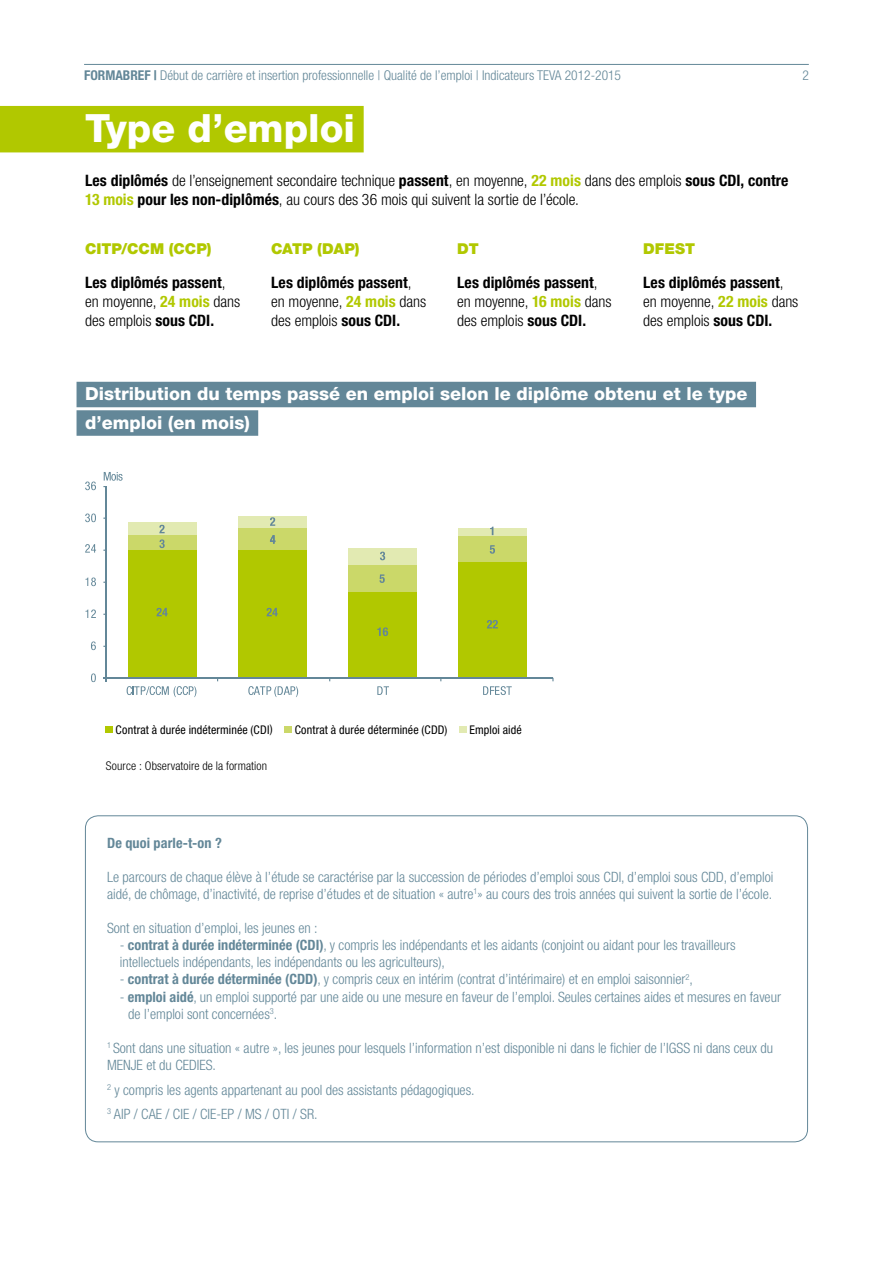
<style>
.page{position:relative;width:893px;height:1263px;background:#fff}
.page>*{position:absolute;margin:0;border:0;box-sizing:border-box;transform-origin:0 0}
.gros_titres_filet_ve{font:800 39px "Helvetica Neue LT Pro";color:#fff}
.Titre_infographie{font:800 18px "Helvetica Neue LT Pro";color:#fff}
.Block_1colonne{font:300 condensed 15.75px/18.9px "Helvetica Neue LT Pro";letter-spacing:-.005em;color:#000}
.Block_1colonne-2{font:700 condensed 15.75px "Helvetica Neue LT Pro";letter-spacing:.005em;color:#000}
.Block_1colonne-3{font:900 15px "Helvetica Neue LT Pro";letter-spacing:-.005em;color:#b1c800}
.texte_block{font:300 condensed 14.25px/17.1px "Helvetica Neue LT Pro";color:#638798}
.texte_block-2{font:700 condensed 14.25px "Helvetica Neue LT Pro";letter-spacing:.005em;color:#638798}
.FORMABREF_ligne{font:300 condensed 13.5px "Helvetica Neue LT Pro";color:#638798}
.t1{font:condensed 12px "Helvetica Neue LT Pro";letter-spacing:.01em;color:#000}
.Footnote{font:300 condensed 12px "Helvetica Neue LT Pro";letter-spacing:.01em;color:#000}
.s1{font-weight:700}
.s2{font-weight:700;color:#b1c800}
.s3{font-weight:300}
</style>
<div class="page">
<hr style="left:84px;top:64px;width:725px;height:1px;background:#638798">
<div style="left:0;top:106px;width:364px;height:46px;background:#b1c800"></div>
<div style="left:77px;top:382px;width:679px;height:25px;background:#638798"></div>
<div style="left:77px;top:410px;width:181px;height:26px;background:#638798"></div>
<div style="left:128px;top:550px;width:68px;height:128px;background:#b1c800"></div>
<div style="left:239px;top:550px;width:68px;height:128px;background:#b1c800"></div>
<div style="left:348px;top:592px;width:68px;height:86px;background:#b1c800"></div>
<div style="left:458px;top:561px;width:68px;height:117px;background:#b1c800"></div>
<div style="left:128px;top:535px;width:68px;height:15px;background:#cbd869"></div>
<div style="left:128px;top:522px;width:68px;height:13px;background:#e2eab2"></div>
<div style="left:239px;top:527px;width:68px;height:23px;background:#cbd869"></div>
<div style="left:239px;top:516px;width:68px;height:12px;background:#e2eab2"></div>
<div style="left:348px;top:564px;width:68px;height:28px;background:#cbd869"></div>
<div style="left:348px;top:548px;width:68px;height:17px;background:#e2eab2"></div>
<div style="left:458px;top:534px;width:68px;height:28px;background:#cbd869"></div>
<div style="left:458px;top:528px;width:68px;height:8px;background:#e2eab2"></div>
<svg style="left:156px;top:608px;width:12px;height:8px"></svg>
<svg style="left:267px;top:608px;width:11px;height:8px"></svg>
<svg style="left:377px;top:627px;width:11px;height:9px"></svg>
<svg style="left:487px;top:620px;width:11px;height:8px"></svg>
<svg style="left:159px;top:539px;width:6px;height:9px"></svg>
<svg style="left:270px;top:535px;width:5px;height:9px"></svg>
<svg style="left:490px;top:545px;width:5px;height:9px"></svg>
<svg style="left:379px;top:574px;width:6px;height:9px"></svg>
<svg style="left:159px;top:525px;width:6px;height:8px"></svg>
<svg style="left:490px;top:527px;width:3px;height:8px"></svg>
<svg style="left:380px;top:552px;width:5px;height:8px"></svg>
<svg style="left:270px;top:517px;width:5px;height:9px"></svg>
<svg style="left:127px;top:686px;width:69px;height:11px"></svg>
<svg style="left:248px;top:686px;width:50px;height:11px"></svg>
<svg style="left:377px;top:686px;width:12px;height:9px"></svg>
<svg style="left:483px;top:686px;width:29px;height:9px"></svg>
<svg style="left:91px;top:673px;width:5px;height:9px"></svg>
<svg style="left:91px;top:641px;width:5px;height:9px"></svg>
<svg style="left:85px;top:609px;width:11px;height:9px"></svg>
<svg style="left:85px;top:577px;width:11px;height:9px"></svg>
<svg style="left:85px;top:513px;width:11px;height:9px"></svg>
<svg style="left:85px;top:481px;width:11px;height:9px"></svg>
<svg style="left:85px;top:544px;width:11px;height:9px"></svg>
<hr style="left:103px;top:678px;width:450px;height:1px;background:#638798">
<svg style="left:103px;top:472px;width:20px;height:15px"></svg>
<hr style="left:106px;top:486px;width:1px;height:195px;background:#638798">
<div style="left:106px;top:726px;width:7px;height:7px;background:#b1c800"></div>
<div style="left:285px;top:726px;width:7px;height:7px;background:#cbd869"></div>
<div style="left:459px;top:726px;width:8px;height:7px;background:#e2eab2"></div>
<p class="FORMABREF_ligne" style="left:84px;top:67px;width:538px"><span class="s1">FORMABREF |</span> Début de carrière et insertion professionnelle | Qualité de l’emploi | Indicateurs TEVA 2012-2015</p>
<p class="FORMABREF_ligne" style="left:802px;top:67px;width:8px">2</p>
<p class="gros_titres_filet_ve" style="left:85px;top:105px;width:272px">Type d’emploi</p>
<p class="Block_1colonne" style="left:85px;top:170px;width:705px"><span class="s1">Les diplômés</span> de l’enseignement secondaire technique <span class="s1">passent</span>, en moyenne, <span class="s2">22 mois</span> dans des emplois <span class="s1">sous CDI, contre<br></span><span class="s2">13 mois</span> <span class="s1">pour les non-diplômés</span>, au cours des 36 mois qui suivent la sortie de l’école.</p>
<p class="Block_1colonne-3" style="left:85px;top:240px;width:128px">CITP/CCM (CCP)</p>
<p class="Block_1colonne-2" style="left:85px;top:273px;width:142px">Les diplômés passent<span class="s3">,</span></p>
<p class="Block_1colonne" style="left:85px;top:292px;width:157px">en moyenne, <span class="s2">24 mois</span> dans des emplois <span class="s1">sous CDI.</span></p>
<p class="Block_1colonne-3" style="left:271px;top:240px;width:90px">CATP (DAP)</p>
<p class="Block_1colonne-2" style="left:271px;top:273px;width:142px">Les diplômés passent<span class="s3">,</span></p>
<p class="Block_1colonne" style="left:271px;top:292px;width:157px">en moyenne, <span class="s2">24 mois</span> dans des emplois <span class="s1">sous CDI.</span></p>
<p class="Block_1colonne-3" style="left:643px;top:240px;width:54px">DFEST</p>
<p class="Block_1colonne-2" style="left:643px;top:273px;width:142px">Les diplômés passent<span class="s3">,</span></p>
<p class="Block_1colonne" style="left:643px;top:292px;width:157px">en moyenne, <span class="s2">22 mois</span> dans des emplois <span class="s1">sous CDI.</span></p>
<p class="Block_1colonne-3" style="left:457px;top:240px;width:23px">DT</p>
<p class="Block_1colonne-2" style="left:457px;top:273px;width:142px">Les diplômés passent<span class="s3">,</span></p>
<p class="Block_1colonne" style="left:457px;top:292px;width:156px">en moyenne, <span class="s2">16 mois</span> dans des emplois <span class="s1">sous CDI.</span></p>
<p class="Titre_infographie" style="left:85px;top:383px;width:664px">Distribution du temps passé en emploi selon le diplôme obtenu et le type</p>
<p class="Titre_infographie" style="left:85px;top:412px;width:166px">d’emploi (en mois)</p>
<p class="t1" style="left:116px;top:722px;width:159px">Contrat à durée indéterminée (CDI)</p>
<p class="t1" style="left:295px;top:722px;width:154px">Contrat à durée déterminée (CDD)</p>
<p class="t1" style="left:469px;top:722px;width:54px">Emploi aidé</p>
<p class="Footnote" style="left:106px;top:758px;width:163px">Source : Observatoire de la formation</p>
<p class="texte_block-2" style="left:107px;top:834px;width:116px">De quoi parle-t-on ?</p>
<p class="texte_block" style="left:107px;top:868px;width:668px">Le parcours de chaque élève à l’étude se caractérise par la succession de périodes d’emploi sous CDI, d’emploi sous CDD, d’emploi aidé, de chômage, d’inactivité, de reprise d’études et de situation « autre<sup>1</sup>» au cours des trois années qui suivent la sortie de l’école.</p>
<p class="texte_block" style="left:107px;top:919px;width:212px">Sont en situation d’emploi, les jeunes en :</p>
<p class="texte_block" style="left:120px;top:936px;width:617px">- <span class="s1">contrat à durée indéterminée (CDI)</span>, y compris les indépendants et les aidants (conjoint ou aidant pour les travailleurs</p>
<p class="texte_block" style="left:120px;top:953px;width:327px">intellectuels indépendants, les indépendants ou les agriculteurs),</p>
<p class="texte_block" style="left:120px;top:971px;width:575px">- <span class="s1">contrat à durée déterminée (CDD)</span>, y compris ceux en intérim (contrat d’intérimaire) et en emploi saisonnier<sup>2</sup>,</p>
<p class="texte_block" style="left:128px;top:988px;width:654px;text-indent:-9px">- <span class="s1">emploi aidé</span>, un emploi supporté par une aide ou une mesure en faveur de l’emploi. Seules certaines aides et mesures en faveur de l’emploi sont concernées<sup>3</sup>.</p>
<p class="texte_block" style="left:107px;top:1039px;width:668px"><sup>1</sup> Sont dans une situation « autre », les jeunes pour lesquels l’information n’est disponible ni dans le fichier de l’IGSS ni dans ceux du<br>MENJE et du CEDIES.</p>
<p class="texte_block" style="left:107px;top:1081px;width:369px"><sup>2</sup> y compris les agents appartenant au pool des assistants pédagogiques.</p>
<p class="texte_block" style="left:107px;top:1105px;width:212px"><sup>3</sup> AIP / CAE / CIE / CIE-EP / MS / OTI / SR.</p>
</div>
